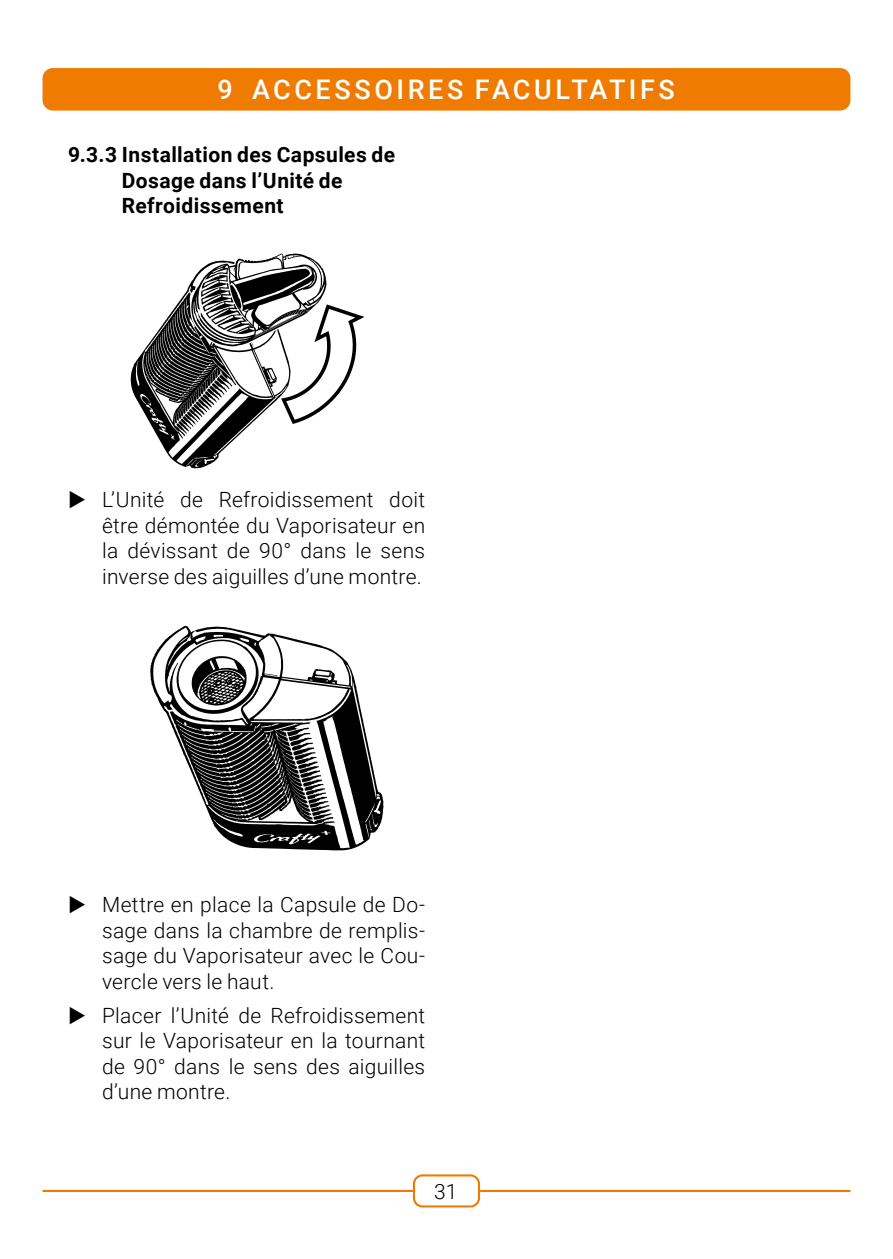
<style>
.page{position:relative;width:893px;height:1259px;background:#fff}
.page>*{position:absolute;margin:0;border:0;box-sizing:border-box;transform-origin:0 0}
.t1{font:500 27px "Roboto";letter-spacing:.13em;color:#fff}
.t2{font:300 21px/25.5px "Roboto";letter-spacing:.015em;color:#000;text-align:justify}
.t3{font:700 21px/25.5px "Roboto";letter-spacing:.02em;color:#000}
</style>
<div class="page">
<div style="left:413px;top:1174px;width:67px;height:33px;border:2px solid #ef7c00;border-radius:9px"></div>
<hr style="left:43px;top:1190px;width:370px;height:2px;background:#ef7c00">
<hr style="left:480px;top:1190px;width:370px;height:2px;background:#ef7c00">
<div style="left:43px;top:68px;width:807px;height:43px;background:#ef7c00;border-radius:10px"></div>
<img style="left:150px;top:625px;width:234px;height:226px">
<img style="left:130px;top:253px;width:235px;height:216px">
<p class="t1" style="left:217px;top:70px;width:459px">9 ACCESSOIRES FACULTATIFS</p>
<p class="t3" style="left:122px;top:141px;width:275px;text-indent:-54px">9.3.3 Installation des Capsules de<br>Dosage dans l’Unité de<br>Refroidissement</p>
<p class="t2" style="left:102px;top:486px;width:325px">L’Unité de Refroidissement doit être démontée du Vaporisateur en la dévissant de 90° dans le sens inverse des aiguilles d’une montre.</p>
<p class="t2" style="left:102px;top:891px;width:325px">Mettre en place la Capsule de Do&shy;sage dans la chambre de remplis&shy;sage du Vaporisateur avec le Cou&shy;vercle vers le haut.</p>
<p class="t2" style="left:102px;top:1002px;width:325px">Placer l’Unité de Refroidissement sur le Vaporisateur en la tournant de 90° dans le sens des aiguilles d’une montre.</p>
<p class="t2" style="left:434px;top:1177px;width:25px">31</p>
</div>
